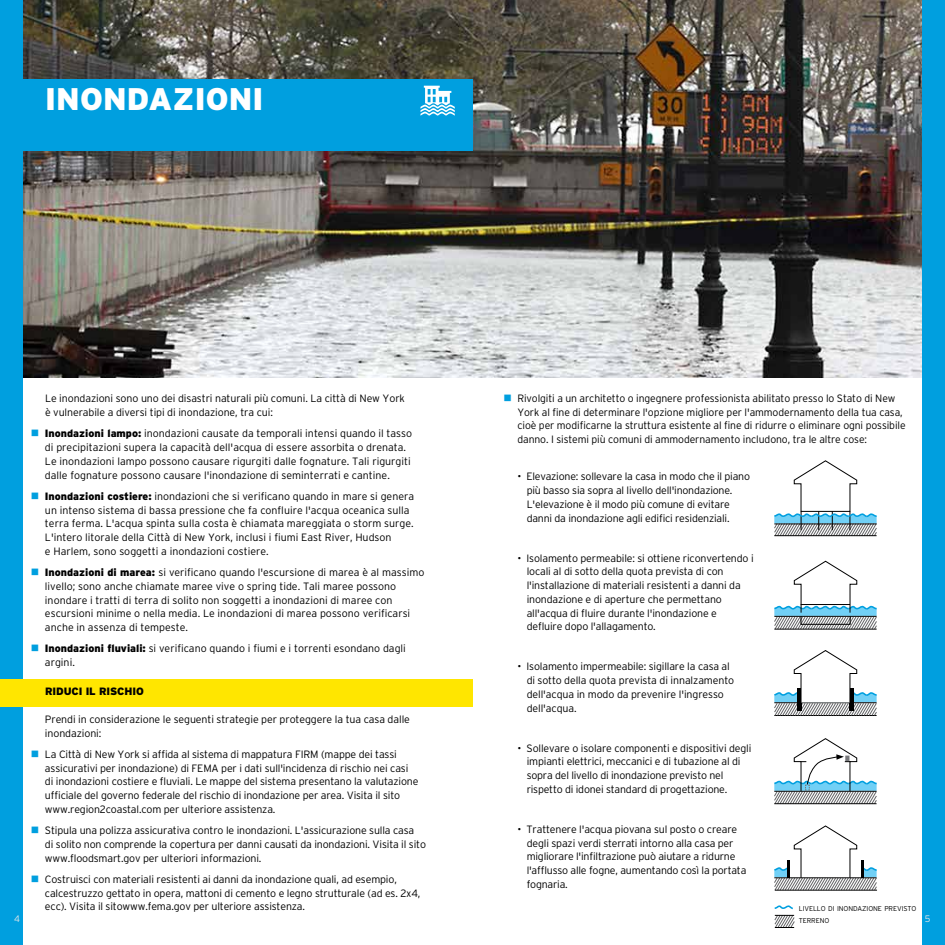
<style>
.page{position:relative;width:945px;height:945px;background:#fff}
.page>*{position:absolute;margin:0;border:0;box-sizing:border-box;transform-origin:0 0}
.t1{font:900 31.25px "Interstate";letter-spacing:.005em;color:#fff}
.t2{font:11.25px "Wingdings";color:#009fdf}
.t3{font:300 10.62px/13.8px "Interstate";letter-spacing:-.015em;color:#000}
.t4{font:900 10.62px "Interstate";letter-spacing:-.01em;color:#000}
.t5{font:300 9.38px "Interstate";color:#e6e7e8}
.t6{font:300 7px "Interstate";letter-spacing:-.015em;color:#000}
.s1{color:#009fdf}
.s2{font-weight:900}
</style>
<div class="page">
<img style="left:22px;top:0;width:900px;height:378px">
<div style="left:0;top:79px;width:472px;height:72px;background:#009fdf"></div>
<div style="left:0;top:0;width:22px;height:945px;background:#009fdf"></div>
<div style="left:0;top:679px;width:472px;height:27px;background:#ffe600"></div>
<div style="left:922px;top:0;width:23px;height:945px;background:#009fdf"></div>
<svg style="left:774px;top:905px;width:21px;height:23px"></svg>
<svg style="left:774px;top:650px;width:103px;height:66px"></svg>
<svg style="left:774px;top:825px;width:103px;height:66px"></svg>
<hr style="left:774px;top:877px;width:103px;height:1px;background:#000">
<hr style="left:775px;top:890px;width:102px;height:1px;background:#000">
<hr style="left:861px;top:860px;width:3px;height:18px;background:#000">
<hr style="left:787px;top:860px;width:3px;height:18px;background:#000">
<svg style="left:774px;top:738px;width:103px;height:66px"></svg>
<hr style="left:774px;top:629px;width:103px;height:1px;background:#000">
<svg style="left:774px;top:560px;width:103px;height:69px"></svg>
<svg style="left:774px;top:460px;width:103px;height:76px"></svg>
<svg style="left:420px;top:86px;width:35px;height:30px"></svg>
<h1 class="t1" style="left:45px;top:80px;width:220px">INONDAZIONI</h1>
<p class="t3" style="left:45px;top:392px;width:361px">Le inondazioni sono uno dei disastri naturali più comuni. La città di New York è vulnerabile a diversi tipi di inondazione, tra cui:</p>
<p class="t3" style="left:45px;top:427px;width:369px;text-indent:-14px"><span class="s1">■</span> <span class="s2">Inondazioni lampo:</span> inondazioni causate da temporali intensi quando il tasso di precipitazioni supera la capacità dell'acqua di essere assorbita o drenata.<br>Le inondazioni lampo possono causare rigurgiti dalle fognature. Tali rigurgiti dalle fognature possono causare l'inondazione di seminterrati e cantine.</p>
<p class="t2" style="left:39px;top:490px;width:13px">■</p>
<p class="t3" style="left:45px;top:489px;width:371px;text-indent:-14px"><span class="s1">■</span> <span class="s2">Inondazioni costiere:</span> inondazioni che si verificano quando in mare si genera un intenso sistema di bassa pressione che fa confluire l'acqua oceanica sulla terra ferma. L'acqua spinta sulla costa è chiamata mareggiata o storm surge.<br>L'intero litorale della Città di New York, inclusi i fiumi East River, Hudson<br>e Harlem, sono soggetti a inondazioni costiere.</p>
<p class="t3" style="left:45px;top:565px;width:381px;text-indent:-14px"><span class="s1">■</span> <span class="s2">Inondazioni di marea:</span> si verificano quando l'escursione di marea è al massimo livello; sono anche chiamate maree vive o spring tide. Tali maree possono inondare i tratti di terra di solito non soggetti a inondazioni di maree con escursioni minime o nella media. Le inondazioni di marea possono verificarsi anche in assenza di tempeste.</p>
<p class="t3" style="left:45px;top:642px;width:362px;text-indent:-14px"><span class="s1">■</span> <span class="s2">Inondazioni fluviali:</span> si verificano quando i fiumi e i torrenti esondano dagli argini.</p>
<p class="t4" style="left:45px;top:685px;width:100px">RIDUCI IL RISCHIO</p>
<p class="t3" style="left:45px;top:712px;width:366px">Prendi in considerazione le seguenti strategie per proteggere la tua casa dalle inondazioni:</p>
<p class="t2" style="left:39px;top:748px;width:13px">■</p>
<p class="t3" style="left:45px;top:747px;width:375px;text-indent:-14px"><span class="s1">■</span> La Città di New York si affida al sistema di mappatura FIRM (mappe dei tassi assicurativi per inondazione) di FEMA per i dati sull'incidenza di rischio nei casi di inondazioni costiere e fluviali. Le mappe del sistema presentano la valutazione ufficiale del governo federale del rischio di inondazione per area. Visita il sito www.region2coastal.com per ulteriore assistenza.</p>
<p class="t3" style="left:45px;top:824px;width:383px;text-indent:-14px"><span class="s1">■</span> Stipula una polizza assicurativa contro le inondazioni. L'assicurazione sulla casa<br>di solito non comprende la copertura per danni causati da inondazioni. Visita il sito www.floodsmart.gov per ulteriori informazioni.</p>
<p class="t2" style="left:39px;top:873px;width:13px">■</p>
<p class="t3" style="left:45px;top:872px;width:377px;text-indent:-14px"><span class="s1">■</span> Costruisci con materiali resistenti ai danni da inondazione quali, ad esempio, calcestruzzo gettato in opera, mattoni di cemento e legno strutturale (ad es. 2x4, ecc). Visita il sitowww.fema.gov per ulteriore assistenza.</p>
<p class="t3" style="left:517px;top:391px;width:390px;text-indent:-14px"><span class="s1">■</span> Rivolgiti a un architetto o ingegnere professionista abilitato presso lo Stato di New York al fine di determinare l'opzione migliore per l'ammodernamento della tua casa, cioè per modificarne la struttura esistente al fine di ridurre o eliminare ogni possibile danno. I sistemi più comuni di ammodernamento includono, tra le altre cose:</p>
<p class="t2" style="left:512px;top:392px;width:13px">■</p>
<p class="t3" style="left:527px;top:470px;width:225px;text-indent:-9px">• Elevazione: sollevare la casa in modo che il piano più basso sia sopra al livello dell'inondazione.<br>L'elevazione è il modo più comune di evitare danni da inondazione agli edifici residenziali.</p>
<p class="t3" style="left:527px;top:551px;width:229px;text-indent:-9px">• Isolamento permeabile: si ottiene riconvertendo i locali al di sotto della quota prevista di con l'installazione di materiali resistenti a danni da inondazione e di aperture che permettano all'acqua di fluire durante l'inondazione e defluire dopo l'allagamento.</p>
<p class="t3" style="left:527px;top:660px;width:209px;text-indent:-9px">• Isolamento impermeabile: sigillare la casa al di sotto della quota prevista di innalzamento dell'acqua in modo da prevenire l'ingresso dell'acqua.</p>
<p class="t3" style="left:527px;top:741px;width:226px;text-indent:-9px">• Sollevare o isolare componenti e dispositivi degli impianti elettrici, meccanici e di tubazione al di sopra del livello di inondazione previsto nel rispetto di idonei standard di progettazione.</p>
<p class="t3" style="left:527px;top:822px;width:221px;text-indent:-9px">• Trattenere l'acqua piovana sul posto o creare degli spazi verdi sterrati intorno alla casa per migliorare l'infiltrazione può aiutare a ridurne l'afflusso alle fogne, aumentando così la portata fognaria.</p>
<p class="t6" style="left:799px;top:904px;width:119px">LIVELLO DI INONDAZIONE PREVISTO</p>
<p class="t5" style="left:14px;top:913px;width:7px">4</p>
<p class="t5" style="left:925px;top:913px;width:7px">5</p>
<p class="t6" style="left:799px;top:917px;width:32px">TERRENO</p>
</div>
